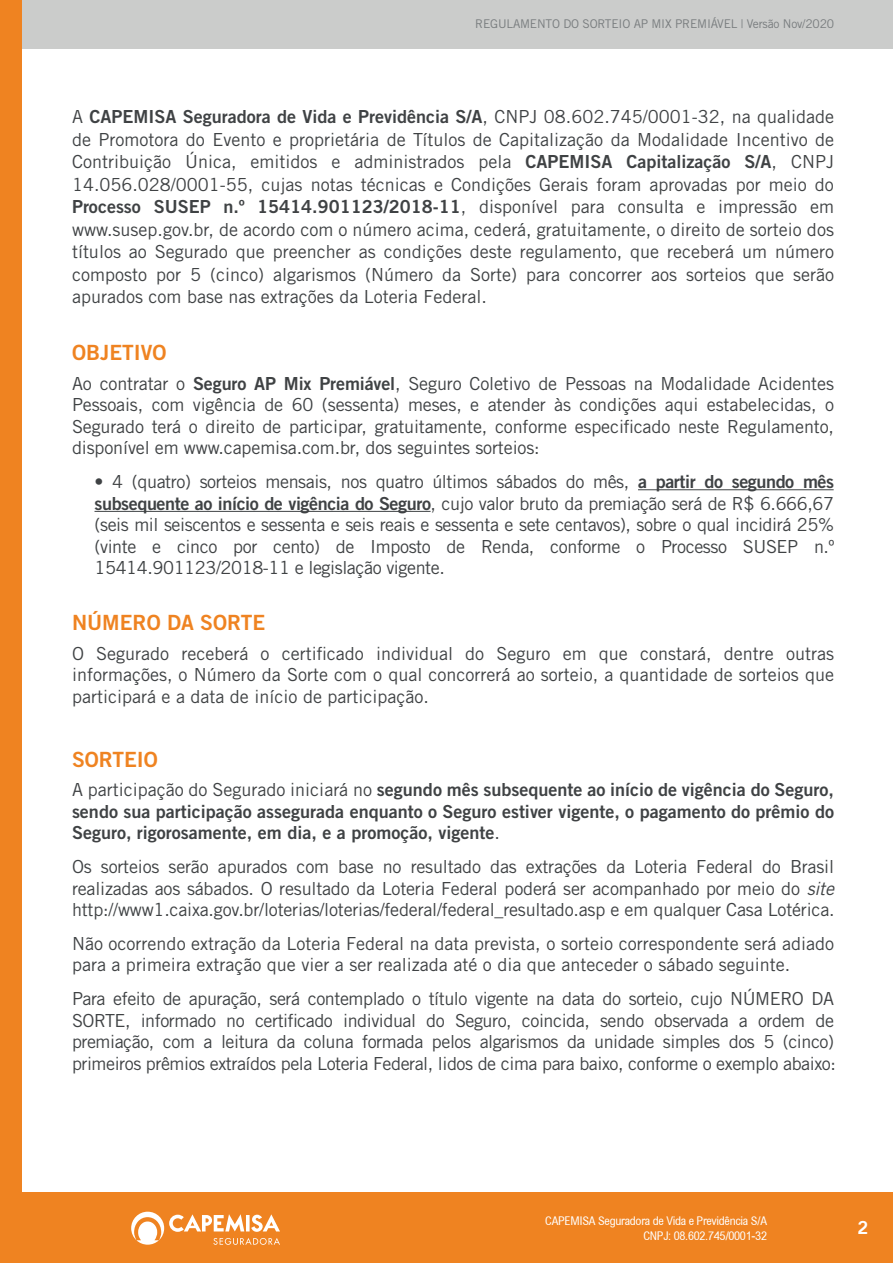
<style>
.page{position:relative;width:893px;height:1263px;background:#fff}
.page>*{position:absolute;margin:0;border:0;box-sizing:border-box;transform-origin:0 0}
.t1{font:21px "Trade Gothic LT Std Bd 2";color:#ef8321}
.t2{font:18px/21.6px "Trade Gothic LT Std";color:#3f4244;text-align:justify}
.t3{font:18px/21.6px "Trade Gothic LT Std Bd 2";color:#3f4244;text-align:justify}
.t4{font:18px "Trade Gothic LT Std Bd 2";color:#fff}
.t5{font:condensed 12px/15px "Arial";letter-spacing:-.02em;color:#fff;text-align:right}
.t6{font:12px "Trade Gothic LT Std";letter-spacing:-.015em;color:#787c7e}
.s1{font-family:"Trade Gothic LT Std"}
.s2{font-family:"Trade Gothic LT Std Bd 2"}
.s3{font-style:italic}
</style>
<div class="page">
<div style="left:0;top:1193px;width:893px;height:70px;background:#ef8321"></div>
<div style="left:0;top:0;width:893px;height:49px;background:#cbcccb"></div>
<div style="left:0;top:0;width:22px;height:1263px;background:#ef8321"></div>
<svg style="left:131px;top:1212px;width:149px;height:33px"></svg>
<hr style="left:638px;top:489px;width:196px;height:1px;background:#3f4244">
<hr style="left:94px;top:511px;width:337px;height:1px;background:#3f4244">
<p class="t6" style="left:475px;top:17px;width:360px">REGULAMENTO DO SORTEIO AP MIX PREMIÁVEL | Versão Nov/2020</p>
<p class="t3" style="left:72px;top:106px;width:764px"><span class="s1">A</span> CAPEMISA Seguradora de Vida e Previdência S/A<span class="s1">, CNPJ 08.602.745/0001-32, na qualidade</span></p>
<p class="t2" style="left:72px;top:128px;width:764px;line-height:22.5px">de Promotora do Evento e proprietária de Títulos de Capitalização da Modalidade Incentivo de Contribuição Única, emitidos e administrados pela <span class="s2">CAPEMISA Capitalização S/A</span>, CNPJ 14.056.028/0001-55, cujas notas técnicas e Condições Gerais foram aprovadas por meio do</p>
<p class="t3" style="left:72px;top:196px;width:763px">Processo SUSEP n.º 15414.901123/2018-11<span class="s1">, disponível para consulta e impressão em</span></p>
<p class="t2" style="left:72px;top:218px;width:764px;line-height:22.5px">www.susep.gov.br, de acordo com o número acima, cederá, gratuitamente, o direito de sorteio dos títulos ao Segurado que preencher as condições deste regulamento, que receberá um número composto por 5 (cinco) algarismos (Número da Sorte) para concorrer aos sorteios que serão apurados com base nas extrações da Loteria Federal.</p>
<p class="t1" style="left:72px;top:340px;width:96px">OBJETIVO</p>
<p class="t2" style="left:72px;top:372px;width:763px">Ao contratar o <span class="s2">Seguro AP Mix Premiável</span>, Seguro Coletivo de Pessoas na Modalidade Acidentes Pessoais, com vigência de 60 (sessenta) meses, e atender às condições aqui estabelecidas, o Segurado terá o direito de participar, gratuitamente, conforme especificado neste Regulamento, disponível em www.capemisa.com.br, dos seguintes sorteios:</p>
<p class="t2" style="left:94px;top:470px;width:741px">• 4 (quatro) sorteios mensais, nos quatro últimos sábados do mês, <span class="s2">a partir do segundo mês subsequente ao início de vigência do Seguro</span>, cujo valor bruto da premiação será de R$ 6.666,67 (seis mil seiscentos e sessenta e seis reais e sessenta e sete centavos), sobre o qual incidirá 25% (vinte e cinco por cento) de Imposto de Renda, conforme o Processo SUSEP n.º 15414.901123/2018-11 e legislação vigente.</p>
<p class="t1" style="left:72px;top:610px;width:195px">NÚMERO DA SORTE</p>
<p class="t2" style="left:72px;top:642px;width:764px">O Segurado receberá o certificado individual do Seguro em que constará, dentre outras informações, o Número da Sorte com o qual concorrerá ao sorteio, a quantidade de sorteios que participará e a data de início de participação.</p>
<p class="t1" style="left:72px;top:746px;width:87px">SORTEIO</p>
<p class="t3" style="left:72px;top:778px;width:764px"><span class="s1">A participação do Segurado iniciará no</span> segundo mês subsequente ao início de vigência do Seguro, sendo sua participação assegurada enquanto o Seguro estiver vigente, o pagamento do prêmio do Seguro, rigorosamente, em dia, e a promoção, vigente<span class="s1">.</span></p>
<p class="t2" style="left:72px;top:855px;width:764px">Os sorteios serão apurados com base no resultado das extrações da Loteria Federal do Brasil realizadas aos sábados. O resultado da Loteria Federal poderá ser acompanhado por meio do <span class="s3">site </span>http://www1.caixa.gov.br/loterias/loterias/federal/federal_resultado.asp e em qualquer Casa Lotérica.</p>
<p class="t2" style="left:72px;top:932px;width:763px">Não ocorrendo extração da Loteria Federal na data prevista, o sorteio correspondente será adiado para a primeira extração que vier a ser realizada até o dia que anteceder o sábado seguinte.</p>
<p class="t2" style="left:72px;top:987px;width:765px">Para efeito de apuração, será contemplado o título vigente na data do sorteio, cujo NÚMERO DA SORTE, informado no certificado individual do Seguro, coincida, sendo observada a ordem de premiação, com a leitura da coluna formada pelos algarismos da unidade simples dos 5 (cinco) primeiros prêmios extraídos pela Loteria Federal, lidos de cima para baixo, conforme o exemplo abaixo:</p>
<p class="t5" style="left:545px;top:1212px;width:223px">CAPEMISA Seguradora de Vida e Previdência S/A<br>CNPJ: 08.602.745/0001-32</p>
<p class="t4" style="left:858px;top:1216px;width:12px">2</p>
</div>
